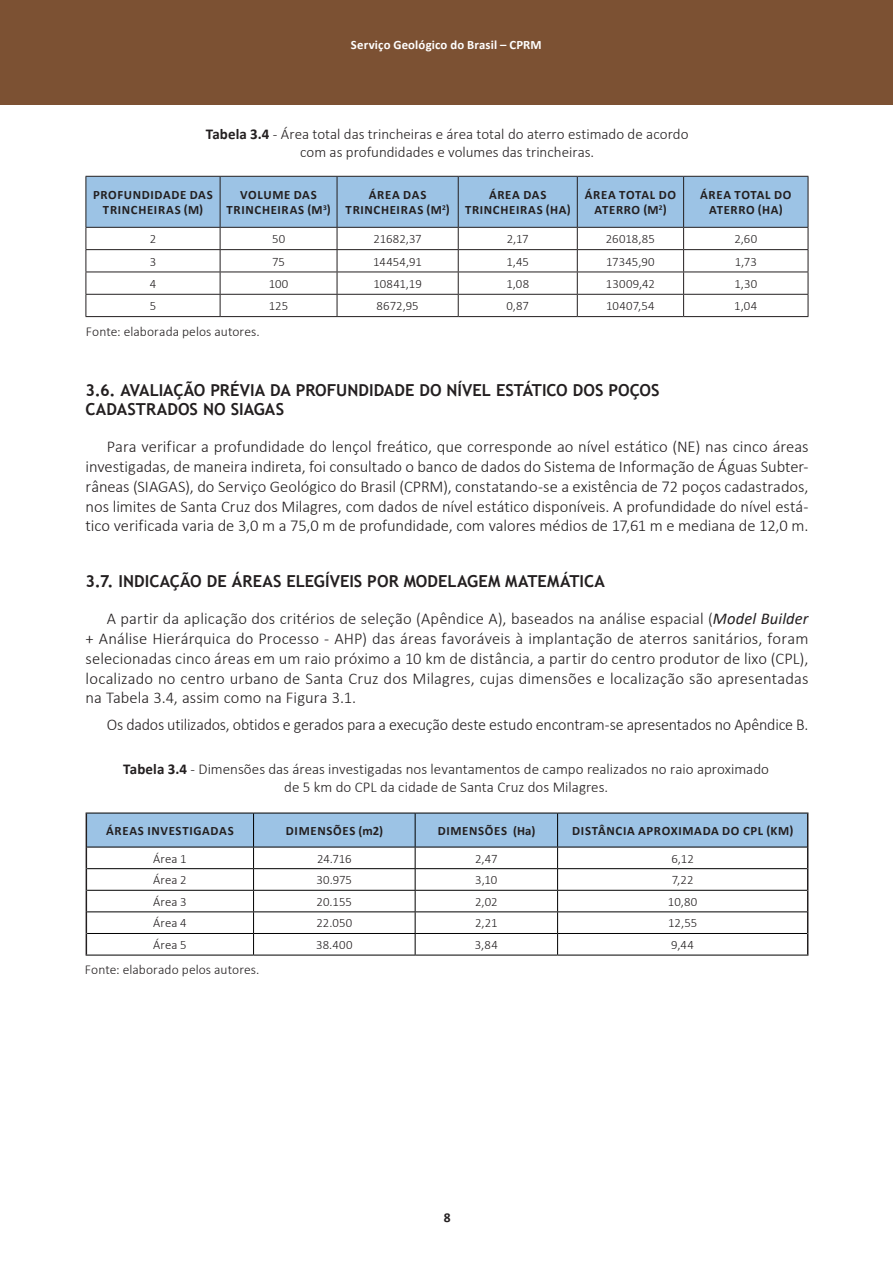
<style>
.page{position:relative;width:893px;height:1263px;background:#fff}
.page>*{position:absolute;margin:0;border:0;box-sizing:border-box;transform-origin:0 0}
.t1{font:300 16.5px/19.8px "Calibri";letter-spacing:-.005em;color:#231f20;text-align:justify}
.t2{font:700 16.5px/19.8px "Trebuchet MS";color:#231f20}
.t3{font:300 15px/18px "Calibri";color:#231f20;text-align:center}
.t4{font:300 13.5px "Calibri";letter-spacing:.005em;color:#231f20}
.t5{font:700 13.5px "Calibri";color:#231f20}
.t6{font:700 12.75px/15px "Calibri";letter-spacing:.05em;color:#231f20;text-align:center}
.t7{font:300 12.75px "Calibri";letter-spacing:.005em;color:#231f20}
.t8{font:700 12.75px "Calibri";letter-spacing:.015em;color:#fff}
.s1{font-weight:700}
.s2{font-weight:400;font-style:italic}
</style>
<div class="page">
<div style="left:0;top:0;width:893px;height:105px;background:#7c5133"></div>
<svg style="left:86px;top:176px;width:723px;height:140px"></svg>
<hr style="left:86px;top:316px;width:134px;height:1px;background:#231f20">
<hr style="left:220px;top:316px;width:117px;height:1px;background:#231f20">
<hr style="left:337px;top:316px;width:121px;height:1px;background:#231f20">
<hr style="left:458px;top:316px;width:119px;height:1px;background:#231f20">
<hr style="left:577px;top:316px;width:107px;height:1px;background:#231f20">
<hr style="left:684px;top:316px;width:124px;height:1px;background:#231f20">
<hr style="left:86px;top:176px;width:134px;height:1px;background:#231f20">
<hr style="left:86px;top:177px;width:1px;height:50px;background:#231f20">
<hr style="left:220px;top:177px;width:1px;height:50px;background:#231f20">
<hr style="left:86px;top:227px;width:134px;height:1px;background:#231f20">
<hr style="left:86px;top:955px;width:168px;height:1px;background:#000">
<hr style="left:254px;top:955px;width:161px;height:1px;background:#000">
<hr style="left:415px;top:955px;width:143px;height:1px;background:#000">
<hr style="left:558px;top:955px;width:250px;height:1px;background:#000">
<svg style="left:86px;top:813px;width:722px;height:142px"></svg>
<p class="t8" style="left:351px;top:35px;width:192px">Serviço Geológico do Brasil – CPRM</p>
<p class="t3" style="left:206px;top:125px;width:484px"><span class="s1">Tabela 3.4</span> - Área total das trincheiras e área total do aterro estimado de acordo com as profundidades e volumes das trincheiras.</p>
<p class="t6" style="left:93px;top:187px;width:121px">PROFUNDIDADE DAS<br>TRINCHEIRAS (M)</p>
<p class="t6" style="left:227px;top:187px;width:106px">VOLUME DAS<br>TRINCHEIRAS (M<sup>3</sup>)</p>
<p class="t6" style="left:346px;top:187px;width:106px">ÁREA DAS<br>TRINCHEIRAS (M<sup>2</sup>)</p>
<p class="t6" style="left:465px;top:187px;width:107px">ÁREA DAS<br>TRINCHEIRAS (HA)</p>
<p class="t6" style="left:585px;top:187px;width:93px">ÁREA TOTAL DO<br>ATERRO (M<sup>2</sup>)</p>
<p class="t6" style="left:700px;top:187px;width:93px">ÁREA TOTAL DO<br>ATERRO (HA)</p>
<p class="t7" style="left:150px;top:231px;width:8px">2</p>
<p class="t7" style="left:272px;top:231px;width:15px">50</p>
<p class="t7" style="left:373px;top:231px;width:50px">21682,37</p>
<p class="t7" style="left:507px;top:231px;width:23px">2,17</p>
<p class="t7" style="left:606px;top:231px;width:51px">26018,85</p>
<p class="t7" style="left:734px;top:231px;width:24px">2,60</p>
<p class="t7" style="left:150px;top:253px;width:8px">3</p>
<p class="t7" style="left:272px;top:253px;width:14px">75</p>
<p class="t7" style="left:373px;top:253px;width:50px">14454,91</p>
<p class="t7" style="left:506px;top:253px;width:24px">1,45</p>
<p class="t7" style="left:606px;top:253px;width:50px">17345,90</p>
<p class="t7" style="left:735px;top:253px;width:24px">1,73</p>
<p class="t7" style="left:150px;top:276px;width:8px">4</p>
<p class="t7" style="left:269px;top:276px;width:21px">100</p>
<p class="t7" style="left:373px;top:276px;width:50px">10841,19</p>
<p class="t7" style="left:506px;top:276px;width:24px">1,08</p>
<p class="t7" style="left:606px;top:276px;width:50px">13009,42</p>
<p class="t7" style="left:734px;top:276px;width:24px">1,30</p>
<p class="t7" style="left:150px;top:298px;width:8px">5</p>
<p class="t7" style="left:269px;top:298px;width:21px">125</p>
<p class="t7" style="left:377px;top:298px;width:44px">8672,95</p>
<p class="t7" style="left:506px;top:298px;width:24px">0,87</p>
<p class="t7" style="left:606px;top:298px;width:50px">10407,54</p>
<p class="t7" style="left:734px;top:298px;width:24px">1,04</p>
<p class="t4" style="left:86px;top:323px;width:175px">Fonte: elaborada pelos autores.</p>
<p class="t2" style="left:86px;top:380px;width:575px">3.6. AVALIAÇÃO PRÉVIA DA PROFUNDIDADE DO NÍVEL ESTÁTICO DOS POÇOS<br>CADASTRADOS NO SIAGAS</p>
<p class="t1" style="left:86px;top:437px;width:724px;text-indent:21px">Para verificar a profundidade do lençol freático, que corresponde ao nível estático (NE) nas cinco áreas investigadas, de maneira indireta, foi consultado o banco de dados do Sistema de Informação de Águas Subter&shy;râneas (SIAGAS), do Serviço Geológico do Brasil (CPRM), constatando-se a existência de 72 poços cadastrados, nos limites de Santa Cruz dos Milagres, com dados de nível estático disponíveis. A profundidade do nível está&shy;tico verificada varia de 3,0 m a 75,0 m de profundidade, com valores médios de 17,61 m e mediana de 12,0 m.</p>
<p class="t2" style="left:86px;top:571px;width:521px">3.7. INDICAÇÃO DE ÁREAS ELEGÍVEIS POR MODELAGEM MATEMÁTICA</p>
<p class="t1" style="left:86px;top:609px;width:724px;text-indent:21px">A partir da aplicação dos critérios de seleção (Apêndice A), baseados na análise espacial (<span class="s2">Model Builder </span>+ Análise Hierárquica do Processo - AHP) das áreas favoráveis à implantação de aterros sanitários, foram selecionadas cinco áreas em um raio próximo a 10 km de distância, a partir do centro produtor de lixo (CPL), localizado no centro urbano de Santa Cruz dos Milagres, cujas dimensões e localização são apresentadas na Tabela 3.4, assim como na Figura 3.1.</p>
<p class="t1" style="left:107px;top:714px;width:703px">Os dados utilizados, obtidos e gerados para a execução deste estudo encontram-se apresentados no Apêndice B.</p>
<p class="t3" style="left:123px;top:760px;width:647px"><span class="s1">Tabela 3.4</span> - Dimensões das áreas investigadas nos levantamentos de campo realizados no raio aproximado de 5 km do CPL da cidade de Santa Cruz dos Milagres.</p>
<p class="t6" style="left:106px;top:823px;width:129px">ÁREAS INVESTIGADAS</p>
<p class="t6" style="left:286px;top:823px;width:99px">DIMENSÕES (m2)</p>
<p class="t6" style="left:438px;top:823px;width:99px">DIMENSÕES (Ha)</p>
<p class="t6" style="left:572px;top:823px;width:223px">DISTÂNCIA APROXIMADA DO CPL (KM)</p>
<p class="t7" style="left:153px;top:850px;width:35px">Área 1</p>
<p class="t7" style="left:317px;top:850px;width:36px">24.716</p>
<p class="t7" style="left:475px;top:850px;width:24px">2,47</p>
<p class="t7" style="left:671px;top:850px;width:24px">6,12</p>
<p class="t7" style="left:153px;top:872px;width:35px">Área 2</p>
<p class="t7" style="left:317px;top:872px;width:37px">30.975</p>
<p class="t7" style="left:475px;top:872px;width:24px">3,10</p>
<p class="t7" style="left:672px;top:872px;width:23px">7,22</p>
<p class="t7" style="left:153px;top:894px;width:35px">Área 3</p>
<p class="t7" style="left:317px;top:894px;width:37px">20.155</p>
<p class="t7" style="left:475px;top:894px;width:24px">2,02</p>
<p class="t7" style="left:668px;top:894px;width:31px">10,80</p>
<p class="t7" style="left:153px;top:915px;width:35px">Área 4</p>
<p class="t7" style="left:316px;top:915px;width:37px">22.050</p>
<p class="t7" style="left:475px;top:915px;width:24px">2,21</p>
<p class="t7" style="left:668px;top:915px;width:31px">12,55</p>
<p class="t7" style="left:153px;top:937px;width:35px">Área 5</p>
<p class="t7" style="left:316px;top:937px;width:38px">38.400</p>
<p class="t7" style="left:475px;top:937px;width:25px">3,84</p>
<p class="t7" style="left:671px;top:937px;width:24px">9,44</p>
<p class="t4" style="left:85px;top:961px;width:176px">Fonte: elaborado pelos autores.</p>
<p class="t5" style="left:444px;top:1208px;width:8px">8</p>
</div>
